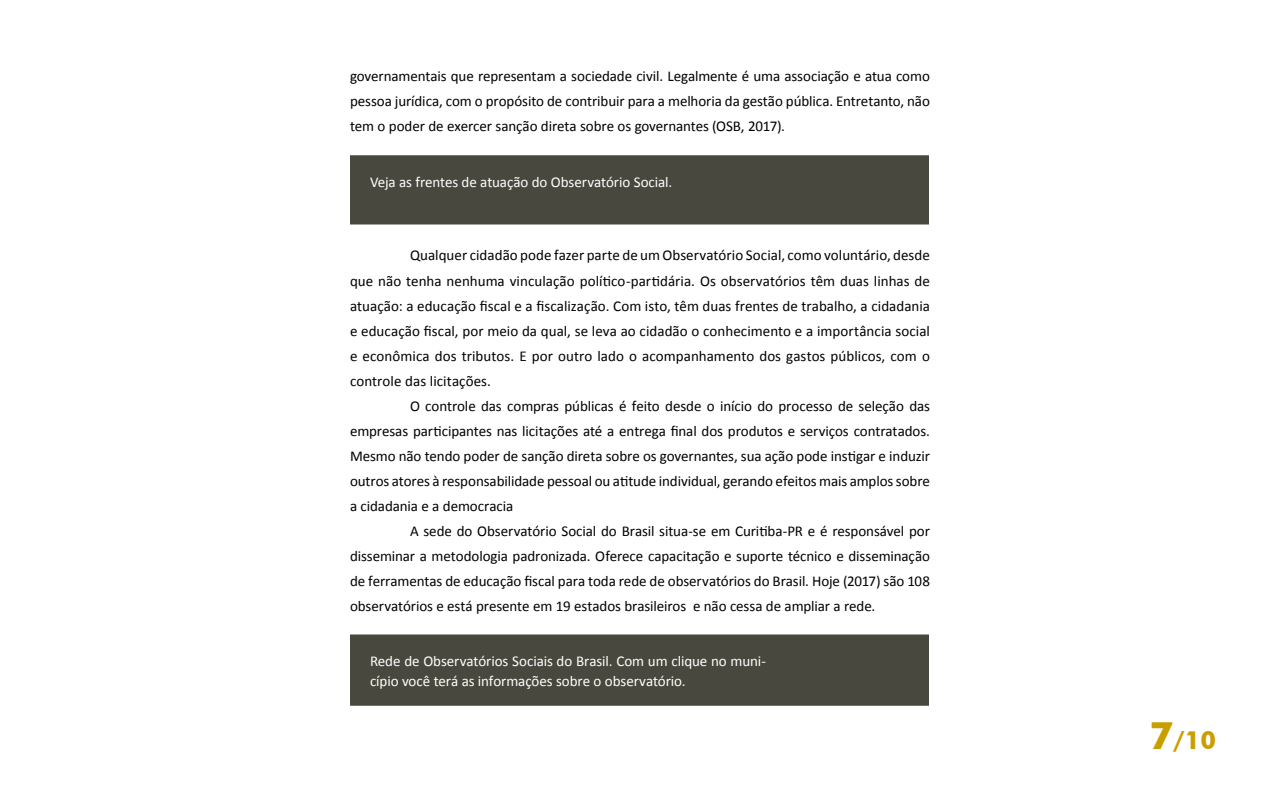
<style>
.page{position:relative;width:1280px;height:800px;background:#fff}
.page>*{position:absolute;margin:0;border:0;box-sizing:border-box;transform-origin:0 0}
.t1{font:700 25px "Futura BT";color:#cb9e00}
.t2{font:15px/25px "Calibri";letter-spacing:-.005em;color:#000;text-align:justify}
.t3{font:15px/20px "Calibri";letter-spacing:-.005em;color:#fff}
.s1{font-size:38px}
</style>
<div class="page">
<div style="left:350px;top:155px;width:579px;height:69px;background:#48483e"></div>
<div style="left:350px;top:634px;width:579px;height:72px;background:#48483e"></div>
<p class="t2" style="left:350px;top:64px;width:581px">governamentais que representam a sociedade civil. Legalmente é uma associação e atua como pessoa jurídica, com o propósito de contribuir para a melhoria da gestão pública. Entretanto, não tem o poder de exercer sanção direta sobre os governantes (OSB, 2017).</p>
<p class="t3" style="left:370px;top:172px;width:304px">Veja as frentes de atuação do Observatório Social.</p>
<p class="t2" style="left:410px;top:243px;width:522px">Qualquer cidadão pode fazer parte de um Observatório Social, como voluntário, desde</p>
<p class="t2" style="left:350px;top:268px;width:581px">que não tenha nenhuma vinculação político-partidária. Os observatórios têm duas linhas de</p>
<p class="t2" style="left:350px;top:293px;width:582px">atuação: a educação fiscal e a fiscalização. Com isto, têm duas frentes de trabalho, a cidadania</p>
<p class="t2" style="left:350px;top:318px;width:581px">e educação fiscal, por meio da qual, se leva ao cidadão o conhecimento e a importância social</p>
<p class="t2" style="left:350px;top:343px;width:581px">e econômica dos tributos. E por outro lado o acompanhamento dos gastos públicos, com o</p>
<p class="t2" style="left:350px;top:368px;width:143px">controle das licitações.</p>
<p class="t2" style="left:410px;top:393px;width:521px">O controle das compras públicas é feito desde o início do processo de seleção das</p>
<p class="t2" style="left:350px;top:418px;width:581px">empresas participantes nas licitações até a entrega final dos produtos e serviços contratados.</p>
<p class="t2" style="left:350px;top:443px;width:581px">Mesmo não tendo poder de sanção direta sobre os governantes, sua ação pode instigar e induzir</p>
<p class="t2" style="left:350px;top:468px;width:582px">outros atores à responsabilidade pessoal ou atitude individual, gerando efeitos mais amplos sobre</p>
<p class="t2" style="left:350px;top:493px;width:165px">a cidadania e a democracia</p>
<p class="t2" style="left:410px;top:518px;width:521px">A sede do Observatório Social do Brasil situa-se em Curitiba-PR e é responsável por</p>
<p class="t2" style="left:350px;top:543px;width:582px">disseminar a metodologia padronizada. Oferece capacitação e suporte técnico e disseminação</p>
<p class="t2" style="left:350px;top:568px;width:581px">de ferramentas de educação fiscal para toda rede de observatórios do Brasil. Hoje (2017) são 108</p>
<p class="t2" style="left:350px;top:593px;width:527px">observatórios e está presente em 19 estados brasileiros e não cessa de ampliar a rede.</p>
<p class="t3" style="left:370px;top:651px;width:397px">Rede de Observatórios Sociais do Brasil. Com um clique no muni&shy;cípio você terá as informações sobre o observatório.</p>
<h1 class="t1" style="left:1150px;top:725px;width:68px"><span class="s1">7</span>/10</h1>
</div>
